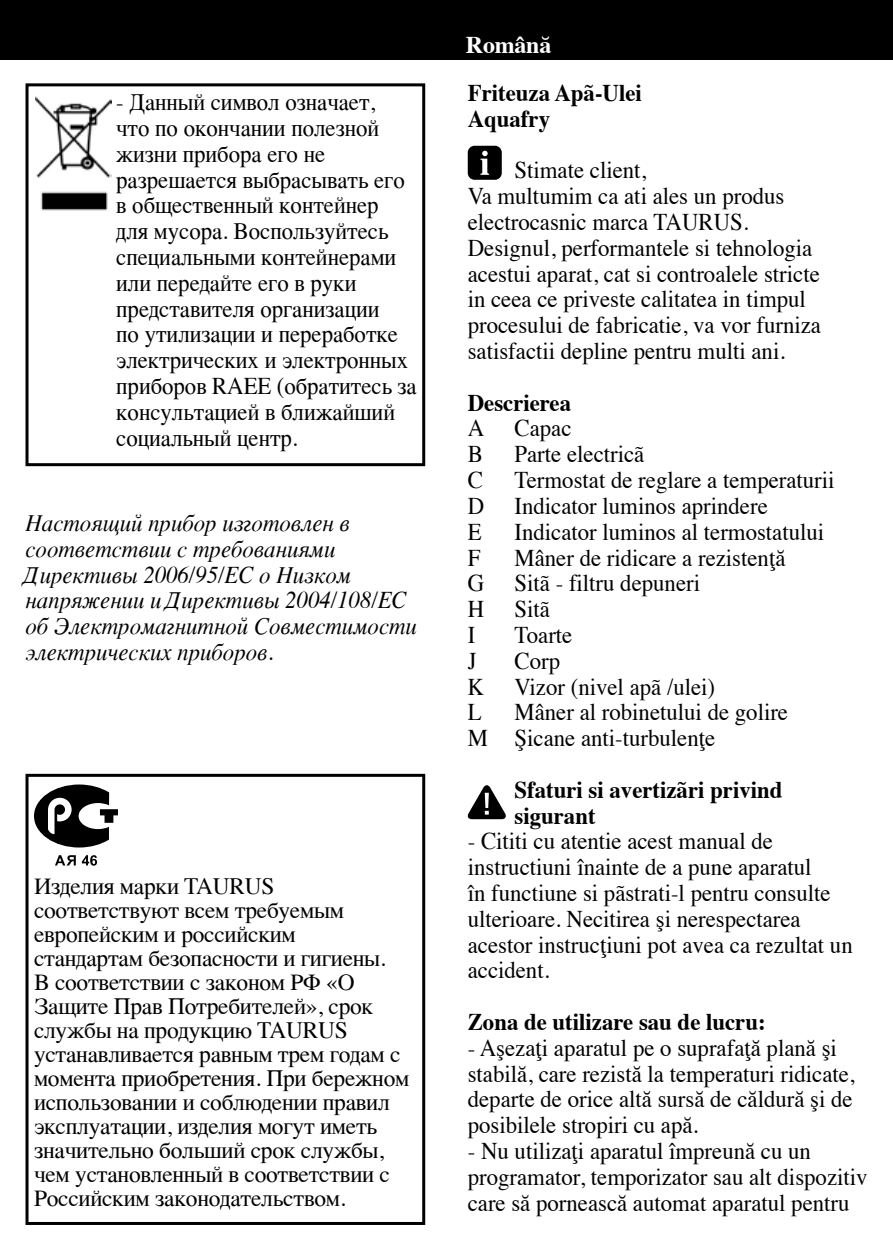
<style>
.page{position:relative;width:893px;height:1259px;background:#fff}
.page>*{position:absolute;margin:0;border:0;box-sizing:border-box;transform-origin:0 0}
.t1{font:24px/25.8px "Times";color:#000;scale:.95 1}
.t2{font:italic 24px/25.8px "Times";color:#000;scale:.95 1}
.t3{font:700 24px/25.8px "Times";color:#000;scale:.95 1}
.t4{font:700 24px "Times";letter-spacing:-.01em;color:#fff}
.t5{font:23.4px/24px "Times";letter-spacing:-.01em;color:#000}
</style>
<div class="page">
<div style="left:26px;top:83px;width:399px;height:383px;border:3px solid #000"></div>
<img style="left:35px;top:96px;width:77px;height:115px">
<div style="left:0;top:0;width:893px;height:60px;background:#000"></div>
<div style="left:468px;top:146px;width:34px;height:34px;background:#000;border-radius:7px"></div>
<svg style="left:480px;top:151px;width:9px;height:24px"></svg>
<svg style="left:467px;top:785px;width:39px;height:34px"></svg>
<div style="left:26px;top:774px;width:399px;height:451px;border:3px solid #000"></div>
<svg style="left:55px;top:855px;width:21px;height:10px"></svg>
<svg style="left:82px;top:855px;width:15px;height:10px"></svg>
<svg style="left:34px;top:784px;width:84px;height:63px"></svg>
<p class="t1" style="left:116px;top:87px;width:318px">- Данный символ означает,<br>что по окончании полезной жизни прибора его не разрешается выбрасывать его в общественный контейнер<br>для мусора. Воспользуйтесь специальными контейнерами или передайте его в руки представителя организации<br>по утилизации и переработке электрических и электронных приборов RAEE (обратитесь за консультацией в ближайший социальный центр.</p>
<p class="t2" style="left:26px;top:508px;width:414px">Настоящий прибор изготовлен в соответствии с требованиями<br>Директивы 2006/95/EC о Низком напряжении и Директивы 2004/108/EC об Электромагнитной Совместимости электрических приборов.</p>
<p class="t5" style="left:34px;top:872px;width:377px">Изделия марки TAURUS соответствуют всем требуемым европейским и российским стандартам безопасности и гигиены.<br>В соответствии с законом РФ «О<br>Защите Прав Потребителей», срок службы на продукцию TAURUS устанавливается равным трем годам с момента приобретения. При бережном использовании и соблюдении правил эксплуатации, изделия могут иметь значительно больший срок службы, чем установленный в соответствии с<br>Российским законодательством.</p>
<p class="t4" style="left:466px;top:22px;width:87px">Română</p>
<p class="t3" style="left:468px;top:77px;width:185px">Friteuza Apã-Ulei<br>Aquafry</p>
<p class="t1" style="left:468px;top:155px;width:373px;text-indent:47px">Stimate client,<br>Va multumim ca ati ales un produs electrocasnic marca TAURUS.<br>Designul, performantele si tehnologia acestui aparat, cat si controalele stricte in ceea ce priveste calitatea in timpul procesului de fabricatie, va vor furniza satisfactii depline pentru multi ani.</p>
<p class="t3" style="left:468px;top:387px;width:110px">Descrierea</p>
<p class="t1" style="left:468px;top:413px;width:19px">A</p>
<p class="t1" style="left:514px;top:413px;width:61px">Capac</p>
<p class="t1" style="left:468px;top:439px;width:18px">B</p>
<p class="t1" style="left:514px;top:439px;width:138px">Parte electricã</p>
<p class="t1" style="left:468px;top:465px;width:18px">C</p>
<p class="t1" style="left:514px;top:465px;width:338px">Termostat de reglare a temperaturii</p>
<p class="t1" style="left:468px;top:491px;width:19px">D</p>
<p class="t1" style="left:514px;top:491px;width:268px">Indicator luminos aprindere</p>
<p class="t1" style="left:468px;top:517px;width:16px">E</p>
<p class="t1" style="left:514px;top:517px;width:327px">Indicator luminos al termostatului</p>
<p class="t1" style="left:468px;top:542px;width:15px">F</p>
<p class="t1" style="left:514px;top:542px;width:287px">Mâner de ridicare a rezistenţă</p>
<p class="t1" style="left:468px;top:568px;width:19px">G</p>
<p class="t1" style="left:514px;top:568px;width:197px">Sitã - filtru depuneri</p>
<p class="t1" style="left:468px;top:594px;width:19px">H</p>
<p class="t1" style="left:514px;top:594px;width:39px">Sitã</p>
<p class="t1" style="left:468px;top:620px;width:9px">I</p>
<p class="t1" style="left:514px;top:620px;width:62px">Toarte</p>
<p class="t1" style="left:468px;top:646px;width:11px">J</p>
<p class="t1" style="left:514px;top:646px;width:49px">Corp</p>
<p class="t1" style="left:468px;top:671px;width:19px">K</p>
<p class="t1" style="left:514px;top:671px;width:213px">Vizor (nivel apã /ulei)</p>
<p class="t1" style="left:468px;top:697px;width:16px">L</p>
<p class="t1" style="left:468px;top:697px;width:339px;text-indent:47px">Mâner al robinetului de golire<br>M Şicane anti-turbulenţe</p>
<p class="t3" style="left:514px;top:774px;width:284px">Sfaturi si avertizãri privind sigurant</p>
<p class="t1" style="left:468px;top:826px;width:407px">- Cititi cu atentie acest manual de instructiuni înainte de a pune aparatul<br>în functiune si pãstrati-l pentru consulte ulterioare. Necitirea şi nerespectarea acestor instrucţiuni pot avea ca rezultat un accident.</p>
<p class="t3" style="left:468px;top:1006px;width:315px">Zona de utilizare sau de lucru:</p>
<p class="t1" style="left:468px;top:1033px;width:409px">- Aşezaţi aparatul pe o suprafaţă plană şi stabilă, care rezistă la temperaturi ridicate, departe de orice altă sursă de căldură şi de posibilele stropiri cu apă.</p>
<p class="t1" style="left:468px;top:1136px;width:422px">- Nu utilizaţi aparatul împreună cu un programator, temporizator sau alt dispozitiv care să pornească automat aparatul pentru</p>
</div>
